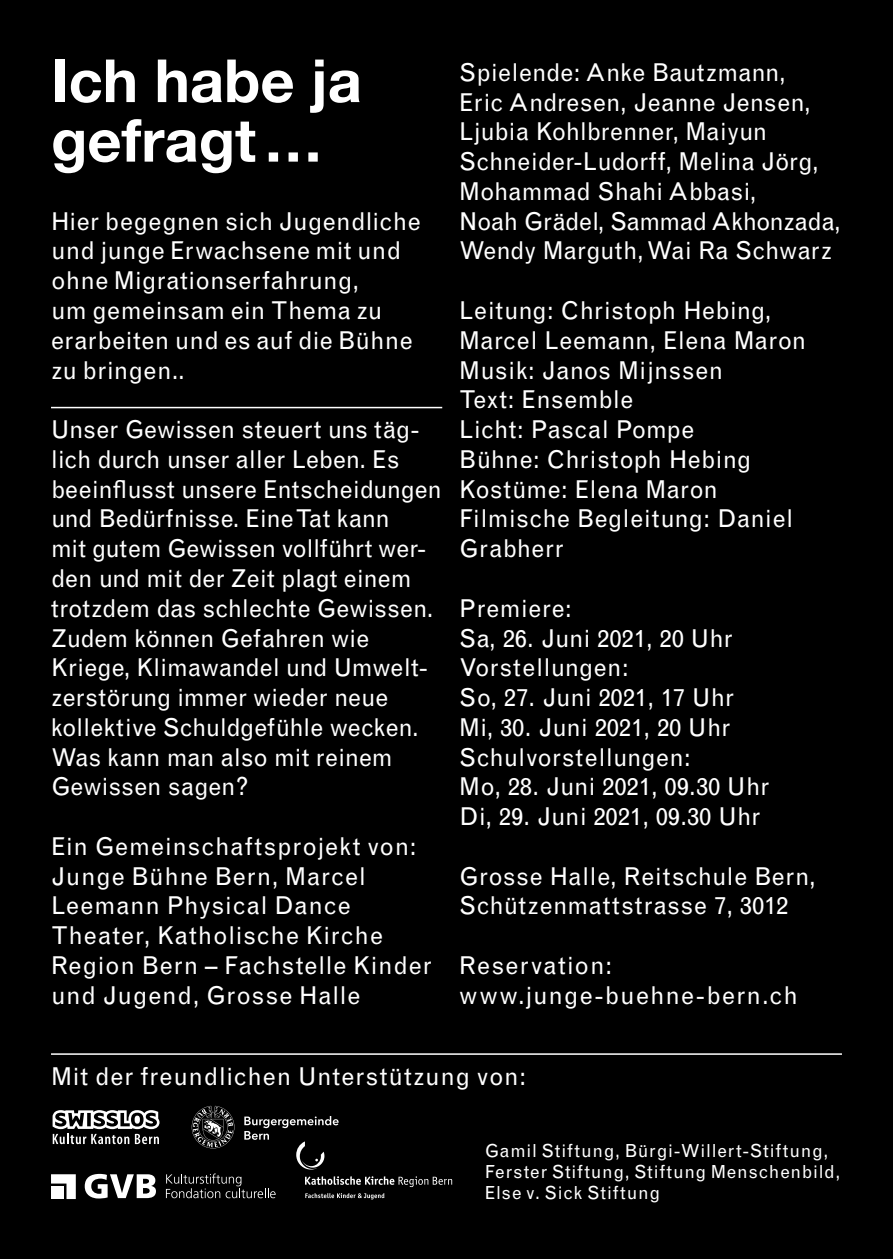
<style>
.page{position:relative;width:893px;height:1259px;background:#000}
.page>*{position:absolute;margin:0;border:0;box-sizing:border-box;transform-origin:0 0}
.t1{font:700 59.4px/59.4px "Helvetica Neue";color:#fff}
.t2{font:24.6px/29.7px "Grotesque MT Std";letter-spacing:.01em;color:#fff}
.t3{font:24.6px/29.7px "Grotesque MT Std";letter-spacing:.03em;color:#fff}
.t4{font:24.6px/29.7px "Grotesque MT Std";letter-spacing:.045em;color:#fff}
.t5{font:24.6px "Grotesque MT Std";letter-spacing:.035em;color:#fff}
.t6{font:18px/21px "Grotesque MT Std";letter-spacing:.04em;color:#fff}
</style>
<div class="page">
<hr style="left:51px;top:1053px;width:791px;height:1px;background:#fff">
<hr style="left:51px;top:407px;width:391px;height:1px;background:#fff">
<svg style="left:53px;top:1110px;width:106px;height:34px"></svg>
<svg style="left:85px;top:1174px;width:71px;height:24px"></svg>
<svg style="left:51px;top:1174px;width:25px;height:25px"></svg>
<svg style="left:166px;top:1105px;width:286px;height:94px"></svg>
<h1 class="t1" style="left:51px;top:53px;width:312px">Ich habe ja gefragt…</h1>
<p class="t2" style="left:459px;top:58px;width:383px">Spielende: Anke Bautzmann,<br>Eric Andresen, Jeanne Jensen,<br>Ljubia Kohlbrenner, Maiyun<br>Schneider-Ludorff, Melina Jörg,<br>Mohammad Shahi Abbasi,<br>Noah Grädel, Sammad Akhonzada,<br>Wendy Marguth, Wai Ra Schwarz</p>
<p class="t2" style="left:459px;top:296px;width:348px">Leitung: Christoph Hebing,<br>Marcel Leemann, Elena Maron<br>Musik: Janos Mijnssen<br>Text: Ensemble<br>Licht: Pascal Pompe<br>Bühne: Christoph Hebing<br>Kostüme: Elena Maron<br>Filmische Begleitung: Daniel<br>Grabherr</p>
<p class="t2" style="left:51px;top:206px;width:371px">Hier begegnen sich Jugendliche und junge Erwachsene mit und ohne Migrationserfahrung,<br>um gemeinsam ein Thema zu erarbeiten und es auf die Bühne zu bringen..</p>
<p class="t2" style="left:51px;top:415px;width:393px">Unser Gewissen steuert uns täg&shy;lich durch unser aller Leben. Es beeinflusst unsere Entscheidungen und Bedürfnisse. Eine Tat kann<br>mit gutem Gewissen vollführt wer&shy;den und mit der Zeit plagt einem trotzdem das schlechte Gewissen.<br>Zudem können Gefahren wie<br>Kriege, Klimawandel und Umwelt&shy;zerstörung immer wieder neue kollektive Schuldgefühle wecken.<br>Was kann man also mit reinem<br>Gewissen sagen?</p>
<p class="t3" style="left:51px;top:831px;width:383px">Ein Gemeinschaftsprojekt von:<br>Junge Bühne Bern, Marcel<br>Leemann Physical Dance<br>Theater, Katholische Kirche<br>Region Bern – Fachstelle Kinder und Jugend, Grosse Halle</p>
<p class="t2" style="left:459px;top:593px;width:312px">Premiere:<br>Sa, 26. Juni 2021, 20 Uhr<br>Vorstellungen:<br>So, 27. Juni 2021, 17 Uhr<br>Mi, 30. Juni 2021, 20 Uhr<br>Schulvorstellungen:<br>Mo, 28. Juni 2021, 09.30 Uhr<br>Di, 29. Juni 2021, 09.30 Uhr</p>
<p class="t2" style="left:459px;top:861px;width:358px">Grosse Halle, Reitschule Bern,<br>Schützenmattstrasse 7, 3012</p>
<p class="t4" style="left:459px;top:950px;width:340px">Reservation: www.junge-buehne-bern.ch</p>
<p class="t5" style="left:51px;top:1061px;width:476px">Mit der freundlichen Unterstützung von:</p>
<p class="t6" style="left:485px;top:1140px;width:357px">Gamil Stiftung, Bürgi-Willert-Stiftung,<br>Ferster Stiftung, Stiftung Menschenbild,<br>Else v. Sick Stiftung</p>
</div>
